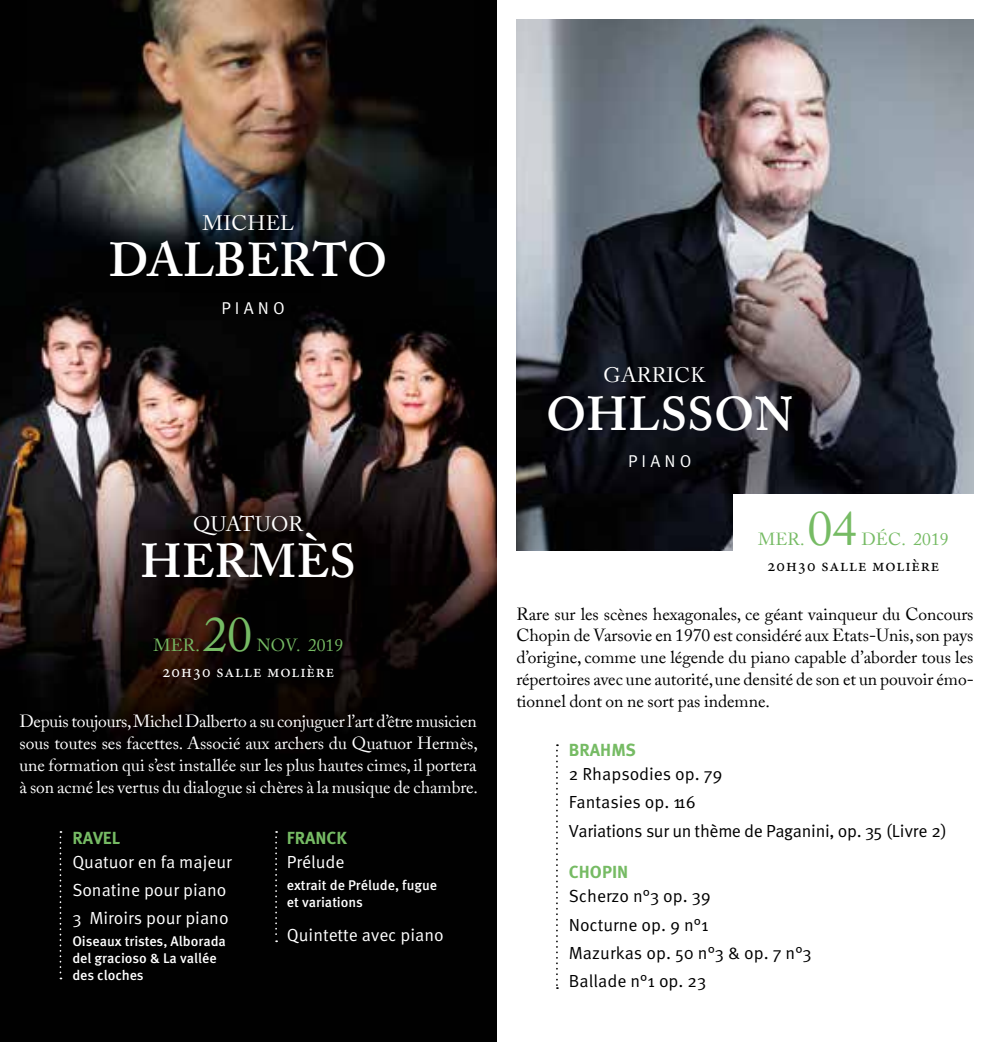
<style>
.page{position:relative;width:993px;height:1042px;background:#fff}
.page>*{position:absolute;margin:0;border:0;box-sizing:border-box;transform-origin:0 0}
.t1{font:49px "Adobe Caslon Pro";color:#76bb64}
.t2{font:600 47.25px "Adobe Caslon Pro";letter-spacing:.015em;color:#fff}
.t3{font:21px "Adobe Caslon Pro";letter-spacing:.015em;color:#fff}
.t4{font:17.5px/21.9px "Adobe Caslon Pro";color:#000;text-align:justify}
.t5{font:17.5px/21.9px "Adobe Caslon Pro";color:#fff;text-align:justify}
.t6{font:17.5px/28.2px "FF Meta Pro";color:#fff}
.t7{font:17.5px/28.2px "FF Meta Pro";letter-spacing:-.02em;color:#000}
.t8{font:17.5px/28.2px "FF Meta Pro";color:#000}
.t9{font:17.5px "Adobe Caslon Pro";color:#76bb64}
.t10{font:700 17.5px "FF Meta Pro";color:#76bb64}
.t11{font:17.5px "Minion Pro";letter-spacing:.05em;color:#fff}
.t12{font:17.5px "Minion Pro";letter-spacing:.05em;color:#000}
.t13{font:17.15px "FF Meta Pro";letter-spacing:.245em;color:#fff}
.t14{font:500 14px/16.8px "FF Meta Pro";color:#fff}
</style>
<div class="page">
<img style="left:0;top:0;width:496px;height:1042px">
<img style="left:516px;top:20px;width:456px;height:531px">
<div style="left:732px;top:494px;width:241px;height:92px;background:#fff"></div>
<svg style="left:60px;top:831px;width:1px;height:148px"></svg>
<svg style="left:275px;top:831px;width:2px;height:111px"></svg>
<svg style="left:556px;top:744px;width:1px;height:245px"></svg>
<p class="t3" style="left:202px;top:211px;width:93px">MICHEL</p>
<h2 class="t2" style="left:109px;top:232px;width:280px">DALBERTO</h2>
<p class="t13" style="left:221px;top:295px;width:65px">PIANO</p>
<p class="t3" style="left:193px;top:511px;width:111px">QUATUOR</p>
<h2 class="t2" style="left:141px;top:533px;width:216px">HERMÈS</h2>
<h1 class="t1" style="left:203px;top:605px;width:51px">20</h1>
<p class="t9" style="left:257px;top:635px;width:88px">NOV. 2019</p>
<p class="t11" style="left:162px;top:660px;width:173px">20h30 salle molière</p>
<p class="t9" style="left:153px;top:635px;width:48px">MER.</p>
<p class="t5" style="left:19px;top:710px;width:460px">Depuis toujours, Michel Dalberto a su conjuguer l’art d’être musicien sous toutes ses facettes. Associé aux archers du Quatuor Hermès, une formation qui s’est installée sur les plus hautes cimes, il portera à son acmé les vertus du dialogue si chères à la musique de chambre.</p>
<p class="t10" style="left:72px;top:824px;width:49px">RAVEL</p>
<p class="t6" style="left:72px;top:846px;width:161px">Quatuor en fa majeur<br>Sonatine pour piano<br>3 Miroirs pour piano</p>
<p class="t14" style="left:72px;top:932px;width:155px">Oiseaux tristes, Alborada del gracioso &amp; La vallée des cloches</p>
<p class="t10" style="left:287px;top:824px;width:62px">FRANCK</p>
<p class="t6" style="left:287px;top:846px;width:59px">Prélude</p>
<p class="t14" style="left:287px;top:876px;width:152px">extrait de Prélude, fugue et variations</p>
<p class="t6" style="left:287px;top:919px;width:158px">Quintette avec piano</p>
<p class="t3" style="left:603px;top:363px;width:103px">GARRICK</p>
<h2 class="t2" style="left:546px;top:386px;width:249px">OHLSSON</h2>
<p class="t13" style="left:628px;top:448px;width:65px">PIANO</p>
<h1 class="t1" style="left:807px;top:499px;width:50px">04</h1>
<p class="t9" style="left:861px;top:529px;width:89px">DÉC. 2019</p>
<p class="t12" style="left:767px;top:554px;width:173px">20h30 salle molière</p>
<p class="t4" style="left:516px;top:602px;width:459px">Rare sur les scènes hexagonales, ce géant vainqueur du Concours Chopin de Varsovie en 1970 est considéré aux Etats-Unis, son pays d’origine, comme une légende du piano capable d’aborder tous les répertoires avec une autorité, une densité de son et un pouvoir émo&shy;tionnel dont on ne sort pas indemne.</p>
<p class="t9" style="left:757px;top:529px;width:48px">MER.</p>
<p class="t10" style="left:568px;top:736px;width:68px">BRAHMS</p>
<p class="t7" style="left:568px;top:759px;width:379px">2 Rhapsodies op. 79<br>Fantasies op. 116<br>Variations sur un thème de Paganini, op. 35 (Livre 2)</p>
<p class="t10" style="left:568px;top:858px;width:61px">CHOPIN</p>
<p class="t8" style="left:568px;top:881px;width:244px">Scherzo n°3 op. 39<br>Nocturne op. 9 n°1<br>Mazurkas op. 50 n°3 &amp; op. 7 n°3<br>Ballade n°1 op. 23</p>
</div>
